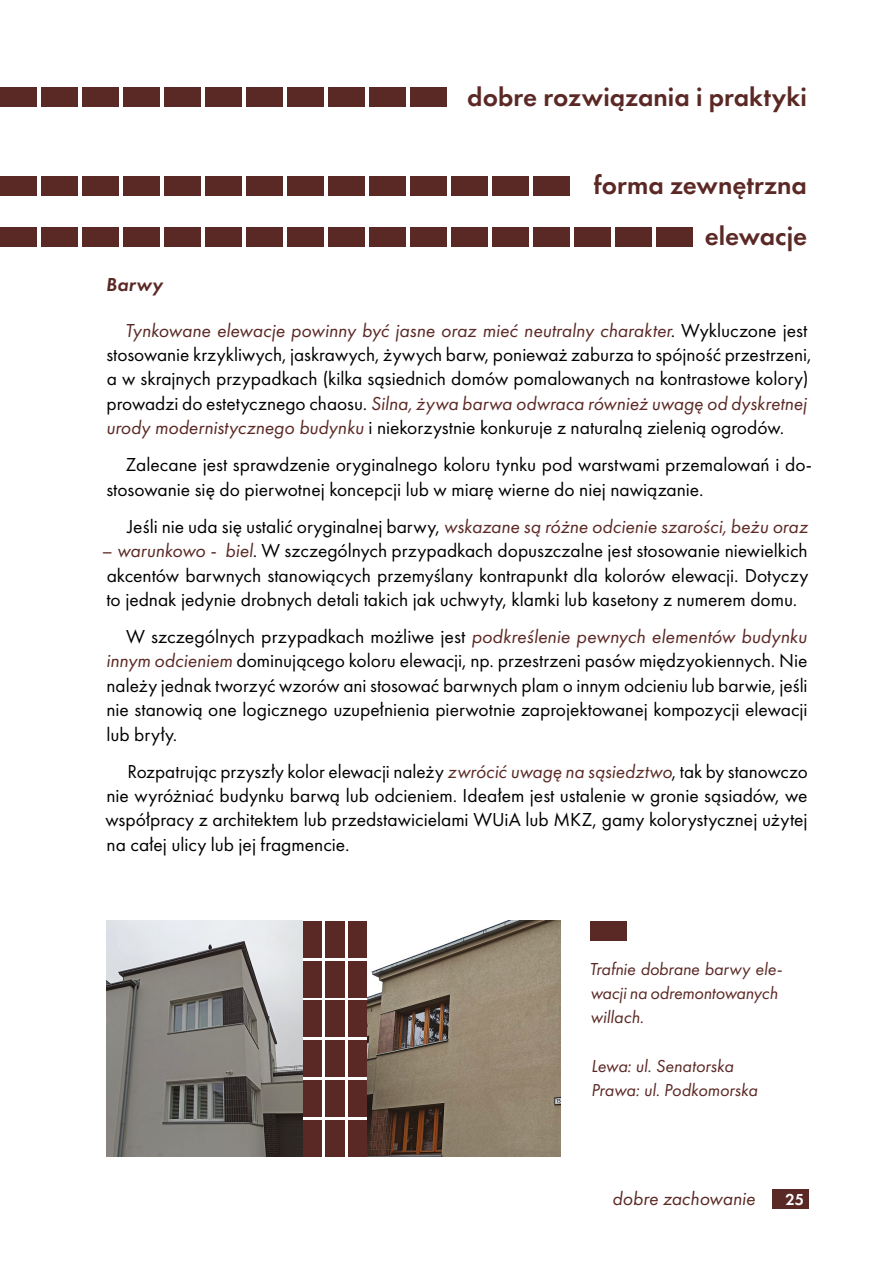
<style>
.page{position:relative;width:893px;height:1263px;background:#fff}
.page>*{position:absolute;margin:0;border:0;box-sizing:border-box;transform-origin:0 0}
.t1{font:600 27px/51.3px "Futura PT";color:#5b2925;text-align:right}
.t2{font:19.5px/24.3px "Futura PT";color:#000;text-align:justify}
.t3{font:italic 19.5px "Futura PT";color:#5b2925}
.t4{font:italic 600 19.5px "Futura PT";letter-spacing:.02em;color:#5b2925}
.t5{font:italic 18px/24.3px "Futura PT";letter-spacing:-.005em;color:#5b2925}
.t6{font:600 16.5px "Futura PT";color:#fff}
.s1{font-style:italic;color:#5b2925}
.s2{font-style:normal;color:#000}
</style>
<div class="page">
<div style="left:772px;top:1189px;width:36px;height:20px;background:#5b2925"></div>
<div style="left:0;top:227px;width:37px;height:20px;background:#5b2925"></div>
<div style="left:0;top:176px;width:37px;height:19px;background:#5b2925"></div>
<div style="left:0;top:87px;width:37px;height:20px;background:#5b2925"></div>
<div style="left:205px;top:227px;width:37px;height:20px;background:#5b2925"></div>
<div style="left:205px;top:176px;width:37px;height:19px;background:#5b2925"></div>
<div style="left:205px;top:87px;width:37px;height:20px;background:#5b2925"></div>
<div style="left:410px;top:227px;width:37px;height:20px;background:#5b2925"></div>
<div style="left:410px;top:176px;width:37px;height:19px;background:#5b2925"></div>
<div style="left:410px;top:87px;width:37px;height:20px;background:#5b2925"></div>
<div style="left:41px;top:227px;width:37px;height:20px;background:#5b2925"></div>
<div style="left:41px;top:176px;width:37px;height:19px;background:#5b2925"></div>
<div style="left:41px;top:87px;width:37px;height:20px;background:#5b2925"></div>
<div style="left:246px;top:227px;width:37px;height:20px;background:#5b2925"></div>
<div style="left:246px;top:176px;width:37px;height:19px;background:#5b2925"></div>
<div style="left:246px;top:87px;width:37px;height:20px;background:#5b2925"></div>
<div style="left:451px;top:227px;width:37px;height:20px;background:#5b2925"></div>
<div style="left:451px;top:176px;width:37px;height:19px;background:#5b2925"></div>
<div style="left:82px;top:227px;width:37px;height:20px;background:#5b2925"></div>
<div style="left:82px;top:176px;width:37px;height:19px;background:#5b2925"></div>
<div style="left:82px;top:87px;width:37px;height:20px;background:#5b2925"></div>
<div style="left:287px;top:227px;width:37px;height:20px;background:#5b2925"></div>
<div style="left:287px;top:176px;width:37px;height:19px;background:#5b2925"></div>
<div style="left:287px;top:87px;width:37px;height:20px;background:#5b2925"></div>
<div style="left:492px;top:227px;width:37px;height:20px;background:#5b2925"></div>
<div style="left:492px;top:176px;width:37px;height:19px;background:#5b2925"></div>
<div style="left:123px;top:227px;width:37px;height:20px;background:#5b2925"></div>
<div style="left:123px;top:176px;width:37px;height:19px;background:#5b2925"></div>
<div style="left:123px;top:87px;width:37px;height:20px;background:#5b2925"></div>
<div style="left:328px;top:227px;width:37px;height:20px;background:#5b2925"></div>
<div style="left:328px;top:176px;width:37px;height:19px;background:#5b2925"></div>
<div style="left:328px;top:87px;width:37px;height:20px;background:#5b2925"></div>
<div style="left:533px;top:227px;width:37px;height:20px;background:#5b2925"></div>
<div style="left:533px;top:176px;width:37px;height:19px;background:#5b2925"></div>
<div style="left:164px;top:227px;width:37px;height:20px;background:#5b2925"></div>
<div style="left:164px;top:176px;width:37px;height:19px;background:#5b2925"></div>
<div style="left:164px;top:87px;width:37px;height:20px;background:#5b2925"></div>
<div style="left:369px;top:227px;width:37px;height:20px;background:#5b2925"></div>
<div style="left:369px;top:176px;width:37px;height:19px;background:#5b2925"></div>
<div style="left:369px;top:87px;width:37px;height:20px;background:#5b2925"></div>
<div style="left:574px;top:227px;width:37px;height:20px;background:#5b2925"></div>
<div style="left:615px;top:227px;width:37px;height:20px;background:#5b2925"></div>
<div style="left:656px;top:227px;width:37px;height:20px;background:#5b2925"></div>
<div style="left:302px;top:1120px;width:20px;height:37px;background:#5b2925"></div>
<div style="left:302px;top:961px;width:20px;height:36px;background:#5b2925"></div>
<div style="left:302px;top:921px;width:20px;height:37px;background:#5b2925"></div>
<div style="left:302px;top:1000px;width:20px;height:37px;background:#5b2925"></div>
<div style="left:302px;top:1040px;width:20px;height:37px;background:#5b2925"></div>
<div style="left:302px;top:1080px;width:20px;height:37px;background:#5b2925"></div>
<div style="left:325px;top:1120px;width:20px;height:37px;background:#5b2925"></div>
<div style="left:325px;top:961px;width:20px;height:36px;background:#5b2925"></div>
<div style="left:325px;top:921px;width:20px;height:37px;background:#5b2925"></div>
<div style="left:325px;top:1000px;width:20px;height:37px;background:#5b2925"></div>
<div style="left:325px;top:1040px;width:20px;height:37px;background:#5b2925"></div>
<div style="left:325px;top:1080px;width:20px;height:37px;background:#5b2925"></div>
<div style="left:348px;top:1120px;width:20px;height:37px;background:#5b2925"></div>
<div style="left:348px;top:961px;width:20px;height:36px;background:#5b2925"></div>
<div style="left:348px;top:921px;width:20px;height:37px;background:#5b2925"></div>
<div style="left:348px;top:1000px;width:20px;height:37px;background:#5b2925"></div>
<div style="left:348px;top:1040px;width:20px;height:37px;background:#5b2925"></div>
<div style="left:348px;top:1080px;width:20px;height:37px;background:#5b2925"></div>
<div style="left:590px;top:921px;width:37px;height:20px;background:#5b2925"></div>
<img style="left:106px;top:921px;width:196px;height:235px">
<img style="left:368px;top:921px;width:192px;height:235px">
<h1 class="t1" style="left:467px;top:71px;width:341px">dobre rozwiązania i praktyki</h1>
<h1 class="t1" style="left:594px;top:159px;width:215px">forma zewnętrzna elewacje</h1>
<p class="t4" style="left:106px;top:272px;width:58px">Barwy</p>
<p class="t2" style="left:106px;top:318px;width:707px;text-align:left;text-indent:19px"><span class="s1">Tynkowane elewacje powinny być jasne oraz mieć neutralny charakter</span>. Wykluczone jest stosowanie krzykliwych, jaskrawych, żywych barw, ponieważ zaburza to spójność przestrzeni, a w skrajnych przypadkach (kilka sąsiednich domów pomalowanych na kontrastowe kolory) prowadzi do estetycznego chaosu. <span class="s1">Silna, żywa barwa odwraca również uwagę od dyskretnej urody modernistycznego budynku</span> i niekorzystnie konkuruje z naturalną zielenią ogrodów.</p>
<p class="t2" style="left:106px;top:452px;width:707px;text-indent:20px">Zalecane jest sprawdzenie oryginalnego koloru tynku pod warstwami przemalowań i do&shy;stosowanie się do pierwotnej koncepcji lub w miarę wierne do niej nawiązanie.</p>
<p class="t3" style="left:127px;top:515px;width:682px"><span class="s2">Jeśli nie uda się ustalić oryginalnej barwy,</span> wskazane są różne odcienie szarości, beżu oraz</p>
<p class="t2" style="left:101px;top:538px;width:708px"><span class="s1">– warunkowo - biel</span>. W szczególnych przypadkach dopuszczalne jest stosowanie niewielkich akcentów barwnych stanowiących przemyślany kontrapunkt dla kolorów elewacji. Dotyczy to jednak jedynie drobnych detali takich jak uchwyty, klamki lub kasetony z numerem domu.</p>
<p class="t2" style="left:106px;top:624px;width:703px;text-indent:20px">W szczególnych przypadkach możliwe jest <span class="s1">podkreślenie pewnych elementów budynku innym odcieniem</span> dominującego koloru elewacji, np. przestrzeni pasów międzyokiennych. Nie należy jednak tworzyć wzorów ani stosować barwnych plam o innym odcieniu lub barwie, jeśli nie stanowią one logicznego uzupełnienia pierwotnie zaprojektowanej kompozycji elewacji lub bryły.</p>
<p class="t2" style="left:105px;top:759px;width:704px;text-indent:22px">Rozpatrując przyszły kolor elewacji należy <span class="s1">zwrócić uwagę na sąsiedztwo</span>, tak by stanowczo nie wyróżniać budynku barwą lub odcieniem. Ideałem jest ustalenie w gronie sąsiadów, we współpracy z architektem lub przedstawicielami WUiA lub MKZ, gamy kolorystycznej użytej na całej ulicy lub jej fragmencie.</p>
<p class="t5" style="left:589px;top:956px;width:194px">Trafnie dobrane barwy ele&shy;wacji na odremontowanych willach.</p>
<p class="t5" style="left:591px;top:1054px;width:168px">Lewa: ul. Senatorska<br>Prawa: ul. Podkomorska</p>
<p class="t3" style="left:612px;top:1187px;width:144px">dobre zachowanie</p>
<p class="t6" style="left:785px;top:1189px;width:20px">25</p>
</div>
